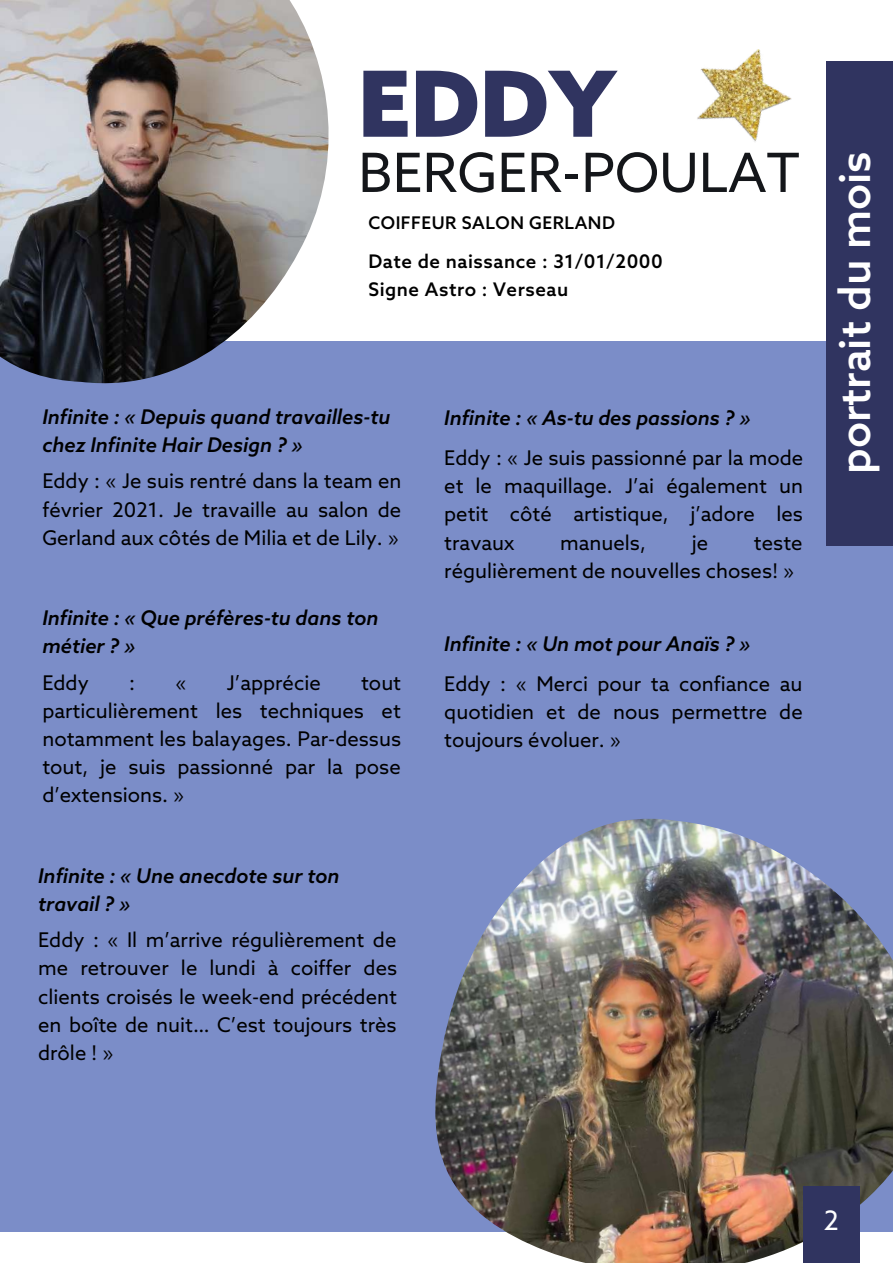
<style>
.page{position:relative;width:893px;height:1264px;background:#fff}
.page>*{position:absolute;margin:0;border:0;box-sizing:border-box;transform-origin:0 0}
.t1{font:900 91.2px "Azo Sans";color:#303460}
.t2{font:54.15px "Azo Sans";color:#14161a}
.t3{font:500 42.75px "Azo Sans";color:#fff}
.t4{font:26.85px "Azo Sans";color:#fff}
.t5{font:20.25px/28px "Azo Sans";color:#000;text-align:justify}
.t6{font:italic 500 20.25px/28px "Azo Sans";color:#000}
.t7{font:500 18.75px/28px "Azo Sans";letter-spacing:.03em;color:#000}
.t8{font:500 17.4px "Azo Sans";letter-spacing:.03em;color:#000}
</style>
<div class="page">
<div style="left:0;top:341px;width:892px;height:890px;background:#7b8dc8"></div>
<div style="left:825px;top:61px;width:67px;height:484px;background:#303460"></div>
<img style="left:433px;top:818px;width:459px;height:444px">
<div style="left:803px;top:1186px;width:56px;height:76px;background:#303460"></div>
<img style="left:0;top:0;width:329px;height:384px">
<img style="left:697px;top:49px;width:95px;height:93px">
<h1 class="t1" style="left:358px;top:57px;width:259px">EDDY</h1>
<h2 class="t2" style="left:358px;top:145px;width:443px">BERGER-POULAT</h2>
<p class="t8" style="left:368px;top:214px;width:248px">COIFFEUR SALON GERLAND</p>
<p class="t7" style="left:368px;top:248px;width:296px">Date de naissance : 31/01/2000<br>Signe Astro : Verseau</p>
<p class="t6" style="left:42px;top:404px;width:349px">Infinite : « Depuis quand travailles-tu chez Infinite Hair Design ? »</p>
<p class="t5" style="left:42px;top:469px;width:360px">Eddy : « Je suis rentré dans la team en février 2021. Je travaille au salon de Gerland aux côtés de Milia et de Lily. »</p>
<p class="t6" style="left:42px;top:605px;width:337px">Infinite : « Que préfères-tu dans ton métier ? »</p>
<p class="t5" style="left:42px;top:670px;width:48px">Eddy</p>
<p class="t5" style="left:129px;top:670px;width:7px">:</p>
<p class="t5" style="left:175px;top:670px;width:13px">«</p>
<p class="t5" style="left:227px;top:670px;width:95px">J’apprécie</p>
<p class="t5" style="left:42px;top:670px;width:360px;text-indent:319px">tout particulièrement les techniques et notamment les balayages. Par-dessus tout, je suis passionné par la pose d’extensions. »</p>
<p class="t6" style="left:38px;top:863px;width:303px">Infinite : « Une anecdote sur ton travail ? »</p>
<p class="t5" style="left:38px;top:927px;width:360px">Eddy : « Il m’arrive régulièrement de me retrouver le lundi à coiffer des clients croisés le week-end précédent en boîte de nuit… C’est toujours très drôle ! »</p>
<p class="t6" style="left:444px;top:405px;width:308px">Infinite : « As-tu des passions ? »</p>
<p class="t5" style="left:444px;top:446px;width:360px">Eddy : « Je suis passionné par la mode et le maquillage. J’ai également un petit côté artistique, j’adore les travaux</p>
<p class="t5" style="left:560px;top:530px;width:87px">manuels,</p>
<p class="t5" style="left:691px;top:530px;width:18px">je</p>
<p class="t5" style="left:444px;top:530px;width:360px;text-indent:310px">teste régulièrement de nouvelles choses! »</p>
<p class="t6" style="left:444px;top:631px;width:308px">Infinite : « Un mot pour Anaïs ? »</p>
<p class="t5" style="left:444px;top:671px;width:360px">Eddy : « Merci pour ta confiance au quotidien et de nous permettre de toujours évoluer. »</p>
<h3 class="t3" style="left:832px;top:474px;width:324px;rotate:-90deg">portrait du mois</h3>
<h3 class="t4" style="left:823px;top:1206px;width:17px">2</h3>
</div>
